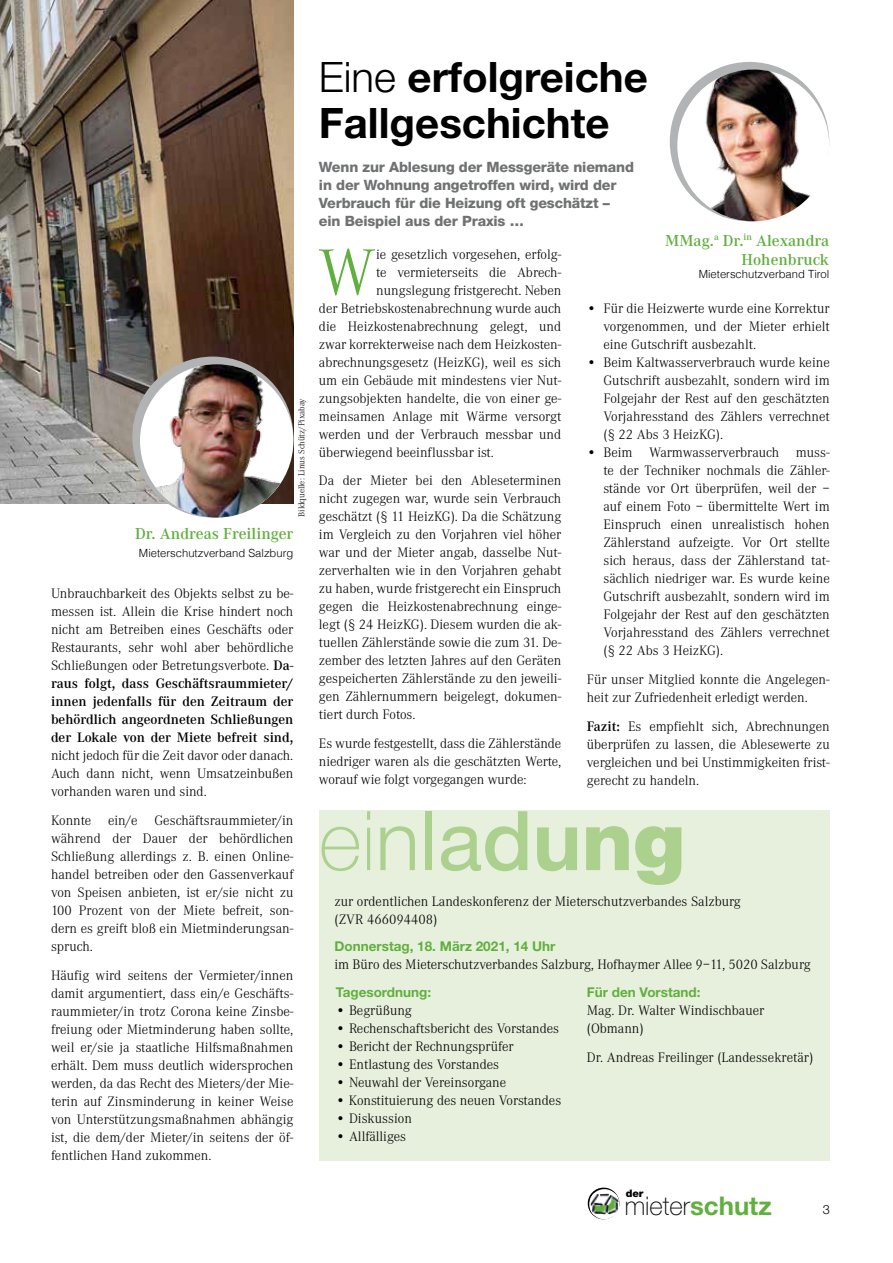
<style>
.page{position:relative;width:893px;height:1263px;background:#fff}
.page>*{position:absolute;margin:0;border:0;box-sizing:border-box;transform-origin:0 0}
.t1{font:100 82.35px "Helvetica Neue LT Std";color:#acd08e}
.t2{font:300 68.1px "Corporate A";color:#61af3e}
.t3{font:700 42px/46.5px "Helvetica Neue LT Std";color:#000}
.t4{font:100 25.8px "Helvetica Neue LT Std";color:#000}
.t5{font:600 16.5px/18.8px "Corporate A";color:#61af3e;text-align:right}
.t6{font:300 14.25px/18px "Corporate A";color:#000;text-align:justify}
.t7{font:800 14.25px/18px "Helvetica Neue LT Std";letter-spacing:-.01em;color:#707172}
.t8{font:700 13.5px "Helvetica Neue LT Std";color:#61af3e}
.t9{font:300 12.75px "Helvetica Neue LT Std";color:#000}
.t10{font:300 11.25px "Helvetica";color:#000}
.t11{font:900 10.35px "Helvetica Neue LT Std";color:#000}
.t12{font:300 9px "Corporate A";color:#000}
.s1{font-weight:600}
.s2{font-weight:300}
.s3{font-weight:400}
.s4{font-weight:500}
.s5{font-weight:700}
.s6{font-weight:800}
.s7{font-weight:900}
.s8{font-weight:700;color:#61af3e}
</style>
<div class="page">
<svg style="left:588px;top:1187px;width:31px;height:32px"></svg>
<div style="left:589px;top:1189px;width:30px;height:30px;background:#fff;border-radius:50%"></div>
<img style="left:590px;top:1193px;width:28px;height:22px">
<img style="left:0;top:0;width:293px;height:504px">
<div style="left:319px;top:811px;width:510px;height:350px;background:#e6f0dc"></div>
<div style="left:132px;top:357px;width:161px;height:161px;background:#b1b3b4;border-radius:50%"></div>
<div style="left:140px;top:364px;width:153px;height:154px;background:#fff;border-radius:50%"></div>
<img style="left:140px;top:364px;width:143px;height:154px">
<div style="left:670px;top:62px;width:159px;height:159px;background:#b1b3b4;border-radius:50%"></div>
<div style="left:677px;top:69px;width:152px;height:152px;background:#fff;border-radius:50%"></div>
<img style="left:690px;top:69px;width:126px;height:152px">
<p class="t12" style="left:297px;top:517px;width:120px;rotate:-90deg">Bildquelle: Linus Schütz/Pixabay</p>
<p class="t5" style="left:135px;top:524px;width:160px">Dr. Andreas Freilinger</p>
<p class="t10" style="left:139px;top:546px;width:156px">Mieterschutzverband Salzburg</p>
<p class="t6" style="left:51px;top:585px;width:244px">Unbrauchbarkeit des Objekts selbst zu be&shy;messen ist. Allein die Krise hindert noch nicht am Betreiben eines Geschäfts oder Restaurants, sehr wohl aber behördliche Schließungen oder Betretungsverbote. <span class="s1">Da&shy;raus folgt, dass Geschäftsraummieter/ innen jedenfalls für den Zeitraum der behördlich angeordneten Schließungen der Lokale von der Miete befreit sind,</span></p>
<p class="t6" style="left:51px;top:747px;width:244px">nicht jedoch für die Zeit davor oder danach.<br>Auch dann nicht, wenn Umsatzeinbußen vorhanden waren und sind.</p>
<p class="t6" style="left:51px;top:812px;width:244px">Konnte ein/e Geschäftsraummieter/in während der Dauer der behördlichen Schließung allerdings z. B. einen Online&shy;handel betreiben oder den Gassenverkauf von Speisen anbieten, ist er/sie nicht zu 100 Prozent von der Miete befreit, son&shy;dern es greift bloß ein Mietminderungsan&shy;spruch.</p>
<p class="t6" style="left:51px;top:966px;width:244px">Häufig wird seitens der Vermieter/innen damit argumentiert, dass ein/e Geschäfts&shy;raummieter/in trotz Corona keine Zinsbe&shy;freiung oder Mietminderung haben sollte, weil er/sie ja staatliche Hilfsmaßnahmen erhält. Dem muss deutlich widersprochen werden, da das Recht des Mieters/der Mie&shy;terin auf Zinsminderung in keiner Weise von Unterstützungsmaßnahmen abhängig ist, die dem/der Mieter/in seitens der öf&shy;fentlichen Hand zukommen.</p>
<h3 class="t3" style="left:319px;top:52px;width:330px"><span class="s2">Eine</span> erfolgreiche<br>Fallgeschichte</h3>
<p class="t7" style="left:319px;top:157px;width:317px">Wenn zur Ablesung der Messgeräte niemand in der Wohnung angetroffen wird, wird der Verbrauch für die Heizung oft geschätzt – ein Beispiel aus der Praxis …</p>
<h2 class="t2" style="left:318px;top:235px;width:60px">W</h2>
<p class="t6" style="left:376px;top:245px;width:187px">ie gesetzlich vorgesehen, erfolg-</p>
<p class="t6" style="left:376px;top:263px;width:187px">te vermieterseits die Abrech-</p>
<p class="t6" style="left:376px;top:281px;width:187px">nungslegung fristgerecht. Neben</p>
<p class="t6" style="left:319px;top:299px;width:244px">der Betriebskostenabrechnung wurde auch</p>
<p class="t6" style="left:319px;top:317px;width:244px">die Heizkostenabrechnung gelegt, und</p>
<p class="t6" style="left:319px;top:335px;width:244px">zwar korrekterweise nach dem Heizkosten-</p>
<p class="t6" style="left:319px;top:353px;width:244px">abrechnungsgesetz (HeizKG), weil es sich</p>
<p class="t6" style="left:319px;top:371px;width:244px">um ein Gebäude mit mindestens vier Nut-</p>
<p class="t6" style="left:319px;top:389px;width:244px">zungsobjekten handelte, die von einer ge-</p>
<p class="t6" style="left:319px;top:407px;width:244px">meinsamen Anlage mit Wärme versorgt</p>
<p class="t6" style="left:319px;top:425px;width:244px">werden und der Verbrauch messbar und</p>
<p class="t6" style="left:319px;top:443px;width:176px">überwiegend beeinflussbar ist.</p>
<p class="t6" style="left:319px;top:472px;width:244px">Da der Mieter bei den Ableseterminen nicht zugegen war, wurde sein Verbrauch geschätzt (§ 11 HeizKG). Da die Schätzung im Vergleich zu den Vorjahren viel höher war und der Mieter angab, dasselbe Nut&shy;zerverhalten wie in den Vorjahren gehabt zu haben, wurde fristgerecht ein Einspruch gegen die Heizkostenabrechnung einge&shy;legt (§ 24 HeizKG). Diesem wurden die ak&shy;tuellen Zählerstände sowie die zum 31. De&shy;zember des letzten Jahres auf den Geräten gespeicherten Zählerstände zu den jeweili&shy;gen Zählernummern beigelegt, dokumen&shy;tiert durch Fotos.</p>
<p class="t6" style="left:319px;top:735px;width:244px">Es wurde festgestellt, dass die Zählerstände niedriger waren als die geschätzten Werte, worauf wie folgt vorgegangen wurde:</p>
<p class="t5" style="left:665px;top:231px;width:165px">MMag.<sup>a</sup> Dr.<sup>in</sup> Alexandra<br>Hohenbruck</p>
<p class="t10" style="left:699px;top:267px;width:132px">Mieterschutzverband Tirol</p>
<p class="t6" style="left:603px;top:300px;width:228px;text-indent:-17px">• Für die Heizwerte wurde eine Korrektur vorgenommen, und der Mieter erhielt eine Gutschrift ausbezahlt.</p>
<p class="t6" style="left:603px;top:354px;width:228px;text-indent:-17px">• Beim Kaltwasserverbrauch wurde keine Gutschrift ausbezahlt, sondern wird im Folgejahr der Rest auf den geschätzten Vorjahresstand des Zählers verrechnet (§ 22 Abs 3 HeizKG).</p>
<p class="t6" style="left:603px;top:444px;width:228px;text-indent:-17px">• Beim Warmwasserverbrauch muss&shy;te der Techniker nochmals die Zähler&shy;stände vor Ort überprüfen, weil der – auf einem Foto – übermittelte Wert im Einspruch einen unrealistisch hohen Zählerstand aufzeigte. Vor Ort stellte sich heraus, dass der Zählerstand tat&shy;sächlich niedriger war. Es wurde keine Gutschrift ausbezahlt, sondern wird im Folgejahr der Rest auf den geschätzten Vorjahresstand des Zählers verrechnet (§ 22 Abs 3 HeizKG).</p>
<p class="t6" style="left:587px;top:670px;width:244px">Für unser Mitglied konnte die Angelegen&shy;heit zur Zufriedenheit erledigt werden.</p>
<p class="t6" style="left:587px;top:717px;width:244px"><span class="s1">Fazit:</span> Es empfiehlt sich, Abrechnungen überprüfen zu lassen, die Ablesewerte zu vergleichen und bei Unstimmigkeiten frist&shy;gerecht zu handeln.</p>
<h1 class="t1" style="left:319px;top:794px;width:368px">ei<span class="s2">n</span><span class="s3">la</span><span class="s4">d</span><span class="s5">u</span><span class="s6">n</span><span class="s7">g</span></h1>
<p class="t6" style="left:334px;top:893px;width:408px">zur ordentlichen Landeskonferenz der Mieterschutzverbandes Salzburg (ZVR 466094408)</p>
<p class="t8" style="left:334px;top:937px;width:222px">Donnerstag, 18. März 2021, 14 Uhr</p>
<p class="t6" style="left:334px;top:955px;width:478px">im Büro des Mieterschutzverbandes Salzburg, Hofhaymer Allee 9–11, 5020 Salzburg</p>
<p class="t8" style="left:587px;top:984px;width:115px">Für den Vorstand:</p>
<p class="t6" style="left:587px;top:1002px;width:179px">Mag. Dr. Walter Windischbauer (Obmann)</p>
<p class="t6" style="left:587px;top:1049px;width:228px">Dr. Andreas Freilinger (Landessekretär)</p>
<p class="t8" style="left:336px;top:984px;width:97px">Tagesordnung:</p>
<p class="t6" style="left:336px;top:1002px;width:77px">• Begrüßung</p>
<p class="t6" style="left:336px;top:1020px;width:225px">• Rechenschaftsbericht des Vorstandes</p>
<p class="t6" style="left:336px;top:1038px;width:179px">• Bericht der Rechnungsprüfer</p>
<p class="t6" style="left:336px;top:1056px;width:165px">• Entlastung des Vorstandes</p>
<p class="t6" style="left:336px;top:1074px;width:172px">• Neuwahl der Vereinsorgane</p>
<p class="t6" style="left:336px;top:1092px;width:227px">• Konstituierung des neuen Vorstandes</p>
<p class="t6" style="left:336px;top:1110px;width:78px">• Diskussion</p>
<p class="t6" style="left:336px;top:1128px;width:72px">• Allfälliges</p>
<p class="t11" style="left:626px;top:1187px;width:19px">der</p>
<h3 class="t4" style="left:625px;top:1190px;width:149px">mieter<span class="s8">schutz</span></h3>
<p class="t9" style="left:823px;top:1201px;width:9px">3</p>
</div>
